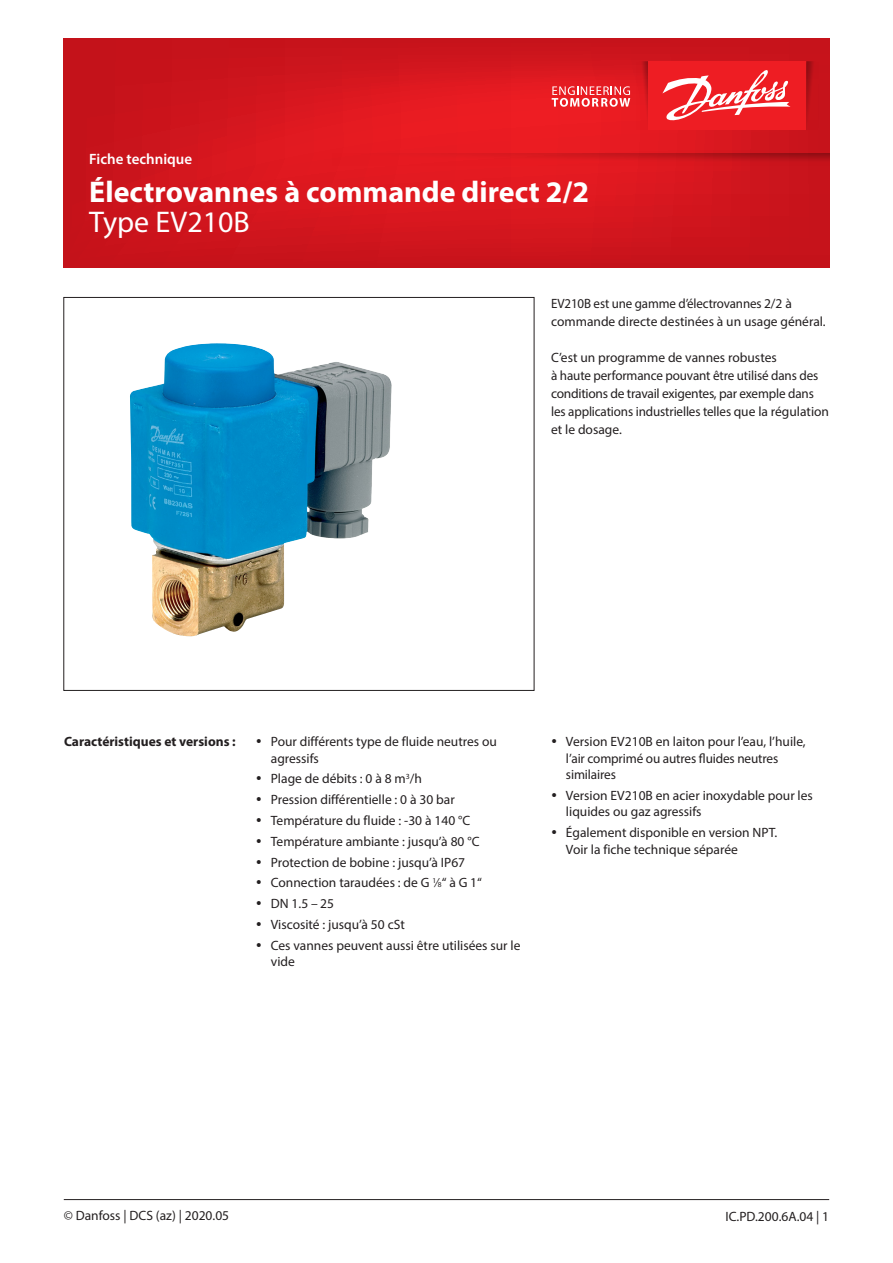
<style>
.page{position:relative;width:893px;height:1263px;background:#fff}
.page>*{position:absolute;margin:0;border:0;box-sizing:border-box;transform-origin:0 0}
.t1{font:700 30px "Myriad Pro";color:#fff}
.t2{font:30px "Myriad Pro";color:#fff}
.t3{font:600 15px "Myriad Pro";color:#fff}
.Introtext__page_1{font:13.5px/16.5px "Myriad Pro";color:#231f20}
.Introtext__page_1-2{font:13.5px/18px "Myriad Pro";color:#231f20;scale:.96 1}
.Headline__content_pa{font:700 13.5px "Myriad Pro";color:#231f20}
.s1{font-size:7.35px}
</style>
<div class="page">
<img style="left:130px;top:345px;width:262px;height:291px">
<svg style="left:64px;top:38px;width:765px;height:230px;background:#d3151d"></svg>
<svg style="left:806px;top:61px;width:13px;height:69px"></svg>
<svg style="left:636px;top:61px;width:12px;height:69px"></svg>
<div style="left:648px;top:61px;width:158px;height:69px;background:#ee1d23"></div>
<svg style="left:552px;top:86px;width:78px;height:21px;background:#f0696d"></svg>
<svg style="left:662px;top:70px;width:128px;height:51px"></svg>
<svg style="left:332px;top:153px;width:497px;height:13px;background:#d4171d"></svg>
<hr style="left:64px;top:1199px;width:765px;height:1px;background:#231f20">
<p class="t3" style="left:89px;top:150px;width:104px">Fiche technique</p>
<h1 class="t1" style="left:89px;top:172px;width:501px">Électrovannes à commande direct 2/2</h1>
<h1 class="t2" style="left:89px;top:204px;width:162px">Type EV210B</h1>
<p class="Introtext__page_1-2" style="left:551px;top:294px;width:288px">EV210B est une gamme d’électrovannes 2/2 à commande directe destinées à un usage général.</p>
<p class="Introtext__page_1" style="left:551px;top:349px;width:227px">C’est un programme de vannes robustes</p>
<p class="Introtext__page_1" style="left:551px;top:366px;width:279px;line-height:18px">à haute performance pouvant être utilisé dans des conditions de travail exigentes, par exemple dans les applications industrielles telles que la régulation et le dosage.</p>
<p class="Headline__content_pa" style="left:64px;top:733px;width:173px">Caractéristiques et versions :</p>
<p class="Introtext__page_1" style="left:271px;top:733px;width:228px">Pour différents type de fluide neutres ou agressifs</p>
<p class="Introtext__page_1" style="left:271px;top:770px;width:153px">Plage de débits : 0 à 8 m<sup>3</sup>/h</p>
<p class="Introtext__page_1" style="left:271px;top:791px;width:185px">Pression différentielle : 0 à 30 bar</p>
<p class="Introtext__page_1" style="left:271px;top:812px;width:201px">Température du fluide : -30 à 140 °C</p>
<p class="Introtext__page_1" style="left:271px;top:833px;width:210px">Température ambiante : jusqu’à 80 °C</p>
<p class="Introtext__page_1" style="left:271px;top:853px;width:196px">Protection de bobine : jusqu’à IP67</p>
<p class="Introtext__page_1" style="left:271px;top:874px;width:213px">Connection taraudées : de G <sup>1</sup>⁄<span class="s1">8</span>“ à G 1“</p>
<p class="Introtext__page_1" style="left:271px;top:895px;width:65px">DN 1.5 – 25</p>
<p class="Introtext__page_1" style="left:271px;top:916px;width:135px">Viscosité : jusqu’à 50 cSt</p>
<p class="Introtext__page_1" style="left:271px;top:936px;width:251px">Ces vannes peuvent aussi être utilisées sur le vide</p>
<p class="Introtext__page_1" style="left:566px;top:733px;width:241px">Version EV210B en laiton pour l’eau, l’huile, l’air comprimé ou autres fluides neutres similaires</p>
<p class="Introtext__page_1" style="left:566px;top:787px;width:248px">Version EV210B en acier inoxydable pour les liquides ou gaz agressifs</p>
<p class="Introtext__page_1" style="left:566px;top:824px;width:213px">Également disponible en version NPT.<br>Voir la fiche technique séparée</p>
<p class="Introtext__page_1" style="left:64px;top:1207px;width:167px">© Danfoss | DCS (az) | 2020.05</p>
<p class="Introtext__page_1" style="left:725px;top:1208px;width:105px">IC.PD.200.6A.04 | 1</p>
</div>
